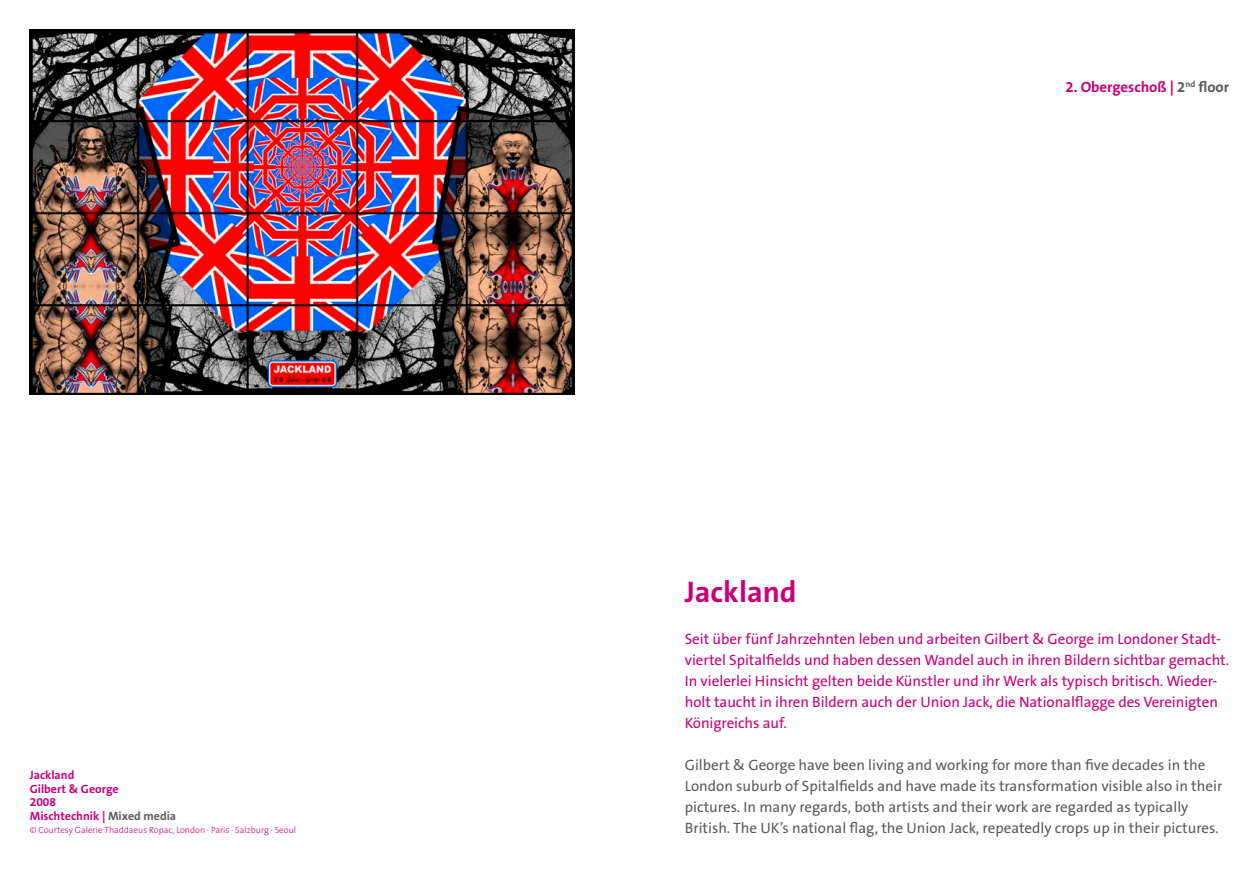
<style>
.page{position:relative;width:1259px;height:893px;background:#fff}
.page>*{position:absolute;margin:0;border:0;box-sizing:border-box;transform-origin:0 0}
.t1{font:700 30px "The Sans B W7";color:#c90079}
.t2{font:15px/21px "The Sans B W5 Plain";letter-spacing:-.005em;color:#c90079}
.t3{font:15px/21px "The Sans B W5 Plain";color:#5a5c5b}
.t4{font:700 15px "The Sans B W7";letter-spacing:-.005em;color:#c90079}
.t5{font:700 12px/13.5px "The Sans B W7";color:#c90079}
.t6{font:300 9px "The Sans B W3";color:#c90079}
.s1{color:#5a5c5b}
</style>
<div class="page">
<img style="left:30px;top:30px;width:544px;height:365px">
<p class="t5" style="left:30px;top:769px;width:148px">Jackland<br>Gilbert &amp; George<br>2008<br>Mischtechnik | <span class="s1">Mixed media</span></p>
<p class="t6" style="left:30px;top:825px;width:268px">© Courtesy Galerie Thaddaeus Ropac, London ∙ Paris ∙ Salzburg ∙ Seoul</p>
<p class="t4" style="left:1065px;top:77px;width:165px">2. Obergeschoß | <span class="s1">2</span><sup>nd</sup> <span class="s1">floor</span></p>
<h1 class="t1" style="left:685px;top:573px;width:113px">Jackland</h1>
<p class="t2" style="left:685px;top:629px;width:546px">Seit über fünf Jahrzehnten leben und arbeiten Gilbert &amp; George im Londoner Stadt&shy;viertel Spitalfields und haben dessen Wandel auch in ihren Bildern sichtbar gemacht.<br>In vielerlei Hinsicht gelten beide Künstler und ihr Werk als typisch britisch. Wieder&shy;holt taucht in ihren Bildern auch der Union Jack, die Nationalflagge des Vereinigten Königreichs auf.</p>
<p class="t3" style="left:685px;top:755px;width:539px">Gilbert &amp; George have been living and working for more than five decades in the London suburb of Spitalfields and have made its transformation visible also in their pictures. In many regards, both artists and their work are regarded as typically British. The UK’s national flag, the Union Jack, repeatedly crops up in their pictures.</p>
</div>
